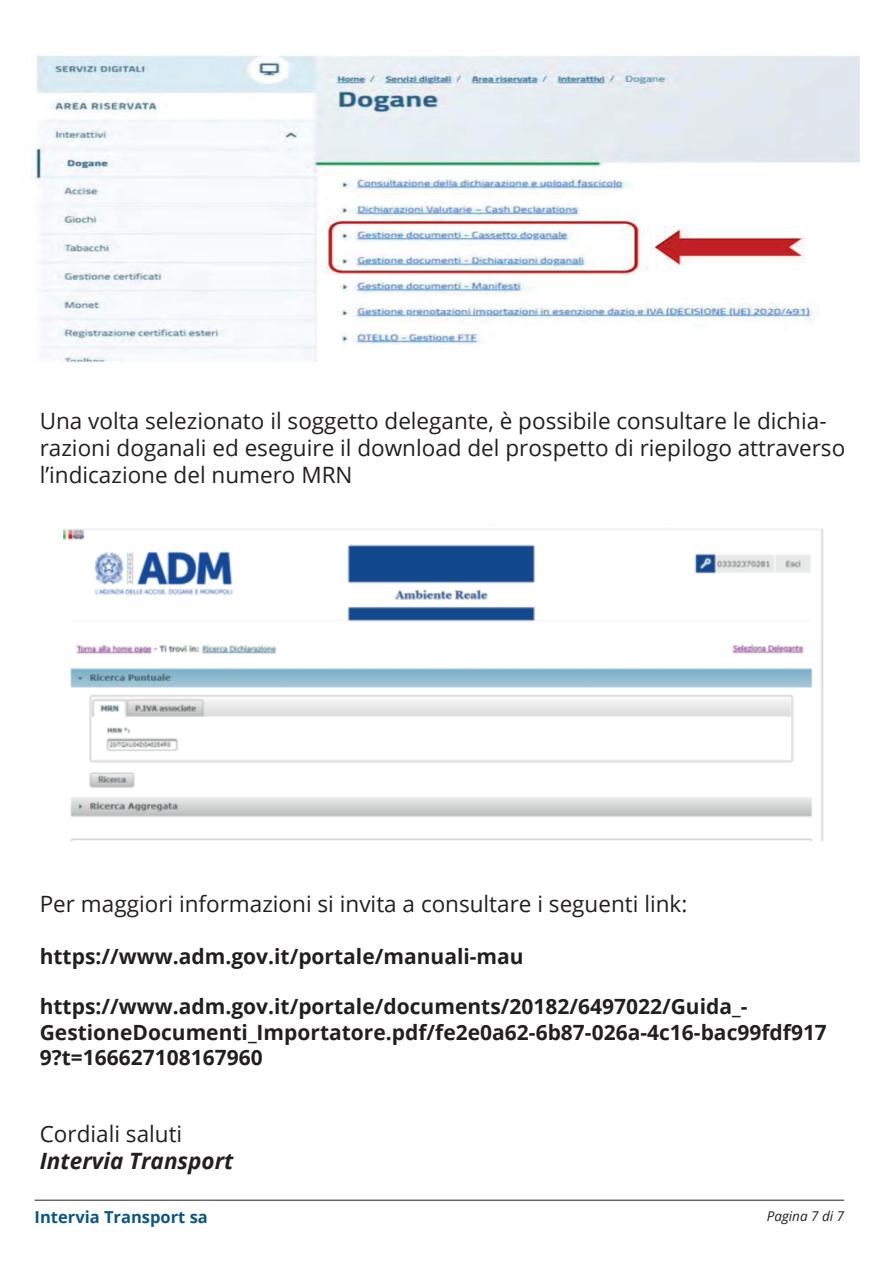
<style>
.page{position:relative;width:893px;height:1263px;background:#fff}
.page>*{position:absolute;margin:0;border:0;box-sizing:border-box;transform-origin:0 0}
.t1{font:22.5px/27px "Open Sans";color:#231f20}
.t2{font:italic 700 22.5px "Open Sans";color:#231f20}
.t3{font:700 21px/25.2px "Open Sans";color:#231f20}
.t4{font:700 16.5px "Open Sans";color:#0b5686}
.t5{font:italic 13.5px "Open Sans";color:#231f20}
</style>
<div class="page">
<img style="left:32px;top:55px;width:828px;height:308px">
<img style="left:63px;top:524px;width:761px;height:317px">
<hr style="left:35px;top:1200px;width:809px;height:1px;background:#231f20">
<p class="t1" style="left:40px;top:407px;width:807px">Una volta selezionato il soggetto delegante, è possibile consultare le dichia&shy;razioni doganali ed eseguire il download del prospetto di riepilogo attraverso l’indicazione del numero MRN</p>
<p class="t1" style="left:40px;top:889px;width:649px">Per maggiori informazioni si invita a consultare i seguenti link:</p>
<p class="t3" style="left:40px;top:943px;width:485px">https://www.adm.gov.it/portale/manuali-mau</p>
<p class="t3" style="left:40px;top:994px;width:789px">https://www.adm.gov.it/portale/documents/20182/6497022/Guida_-<br>GestioneDocumenti_Importatore.pdf/fe2e0a62-6b87-026a-4c16-bac99fdf917<br>9?t=166627108167960</p>
<p class="t1" style="left:40px;top:1120px;width:144px">Cordiali saluti</p>
<p class="t2" style="left:40px;top:1145px;width:195px">Intervia Transport</p>
<p class="t4" style="left:35px;top:1205px;width:175px">Intervia Transport sa</p>
<p class="t5" style="left:767px;top:1206px;width:79px">Pagina 7 di 7</p>
</div>
